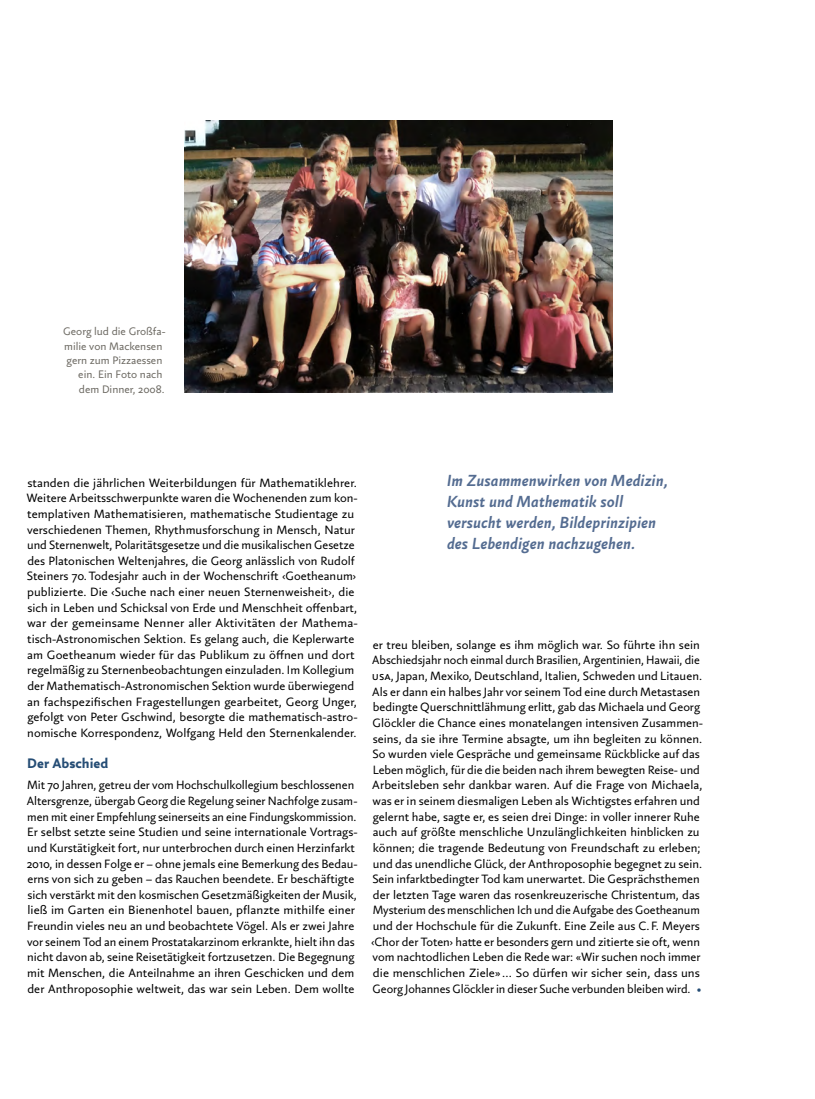
<style>
.page{position:relative;width:815px;height:1099px;background:#fff}
.page>*{position:absolute;margin:0;border:0;box-sizing:border-box;transform-origin:0 0}
.t1{font:italic 700 17.5px/21.2px "Fazeta Sans";color:#546c91}
.t2{font:900 15px "Fazeta Sans";color:#254d75}
.t3{font:13.12px/15.6px "Fazeta Sans";color:#000}
.t4{font:11.88px/14.4px "Fazeta Sans";color:#6d6a63;text-align:right}
.s1{color:#254d75}
</style>
<div class="page">
<img style="left:184px;top:120px;width:429px;height:273px">
<p class="t4" style="left:63px;top:324px;width:104px">Georg lud die Großfa&shy;milie von Mackensen gern zum Pizzaessen ein. Ein Foto nach dem Dinner, 2008.</p>
<p class="t3" style="left:27px;top:474px;width:332px">standen die jährlichen Weiterbildungen für Mathematiklehrer.<br>Weitere Arbeitsschwerpunkte waren die Wochenenden zum kon&shy;templativen Mathematisieren, mathematische Studientage zu verschiedenen Themen, Rhythmusforschung in Mensch, Natur und Sternenwelt, Polaritätsgesetze und die musikalischen Gesetze des Platonischen Weltenjahres, die Georg anlässlich von Rudolf Steiners 70.Todesjahr auch in der Wochenschrift ‹Goetheanum› publizierte. Die ‹Suche nach einer neuen Sternenweisheit›, die sich in Leben und Schicksal von Erde und Menschheit offenbart, war der gemeinsame Nenner aller Aktivitäten der Mathema&shy;tisch-Astronomischen Sektion. Es gelang auch, die Keplerwarte am Goetheanum wieder für das Publikum zu öffnen und dort regelmäßig zu Sternenbeobachtungen einzuladen. Im Kollegium der Mathematisch-Astronomischen Sektion wurde überwiegend an fachspezifischen Fragestellungen gearbeitet, Georg Unger, gefolgt von Peter Gschwind, besorgte die mathematisch-astro&shy;nomische Korrespondenz, Wolfgang Held den Sternenkalender.</p>
<p class="t2" style="left:27px;top:752px;width:83px">Der Abschied</p>
<p class="t3" style="left:27px;top:777px;width:332px">Mit 70 Jahren, getreu der vom Hochschulkollegium beschlossenen Altersgrenze, übergab Georg die Regelung seiner Nachfolge zusam&shy;men mit einer Empfehlung seinerseits an eine Findungskommission.<br>Er selbst setzte seine Studien und seine internationale Vortrags&shy;und Kurstätigkeit fort, nur unterbrochen durch einen Herzinfarkt 2010, in dessen Folge er – ohne jemals eine Bemerkung des Bedau&shy;erns von sich zu geben – das Rauchen beendete. Er beschäftigte sich verstärkt mit den kosmischen Gesetzmäßigkeiten der Musik, ließ im Garten ein Bienenhotel bauen, pflanzte mithilfe einer Freundin vieles neu an und beobachtete Vögel. Als er zwei Jahre vor seinem Tod an einem Prostatakarzinom erkrankte, hielt ihn das nicht davon ab, seine Reisetätigkeit fortzusetzen. Die Begegnung mit Menschen, die Anteilnahme an ihren Geschicken und dem der Anthroposophie weltweit, das war sein Leben. Dem wollte</p>
<h1 class="t1" style="left:447px;top:469px;width:222px">Im Zusammenwirken von Medizin,<br>Kunst und Mathematik soll versucht werden, Bildeprinzipien des Lebendigen nachzugehen.</h1>
<p class="t3" style="left:371px;top:636px;width:333px">er treu bleiben, solange es ihm möglich war. So führte ihn sein Abschiedsjahr noch einmal durch Brasilien, Argentinien, Hawaii, die USA, Japan, Mexiko, Deutschland, Italien, Schweden und Litauen.<br>Als er dann ein halbes Jahr vor seinem Tod eine durch Metastasen bedingte Querschnittlähmung erlitt, gab das Michaela und Georg Glöckler die Chance eines monatelangen intensiven Zusammen&shy;seins, da sie ihre Termine absagte, um ihn begleiten zu können.<br>So wurden viele Gespräche und gemeinsame Rückblicke auf das Leben möglich, für die die beiden nach ihrem bewegten Reise- und Arbeitsleben sehr dankbar waren. Auf die Frage von Michaela, was er in seinem diesmaligen Leben als Wichtigstes erfahren und gelernt habe, sagte er, es seien drei Dinge: in voller innerer Ruhe auch auf größte menschliche Unzulänglichkeiten hinblicken zu können; die tragende Bedeutung von Freundschaft zu erleben; und das unendliche Glück, der Anthroposophie begegnet zu sein.<br>Sein infarktbedingter Tod kam unerwartet. Die Gesprächsthemen der letzten Tage waren das rosenkreuzerische Christentum, das Mysterium des menschlichen Ich und die Aufgabe des Goetheanum und der Hochschule für die Zukunft. Eine Zeile aus C. F. Meyers ‹Chor der Toten› hatte er besonders gern und zitierte sie oft, wenn vom nachtodlichen Leben die Rede war: «Wir suchen noch immer die menschlichen Ziele» ... So dürfen wir sicher sein, dass uns Georg Johannes Glöckler in dieser Suche verbunden bleiben wird. <span class="s1">•</span></p>
</div>
